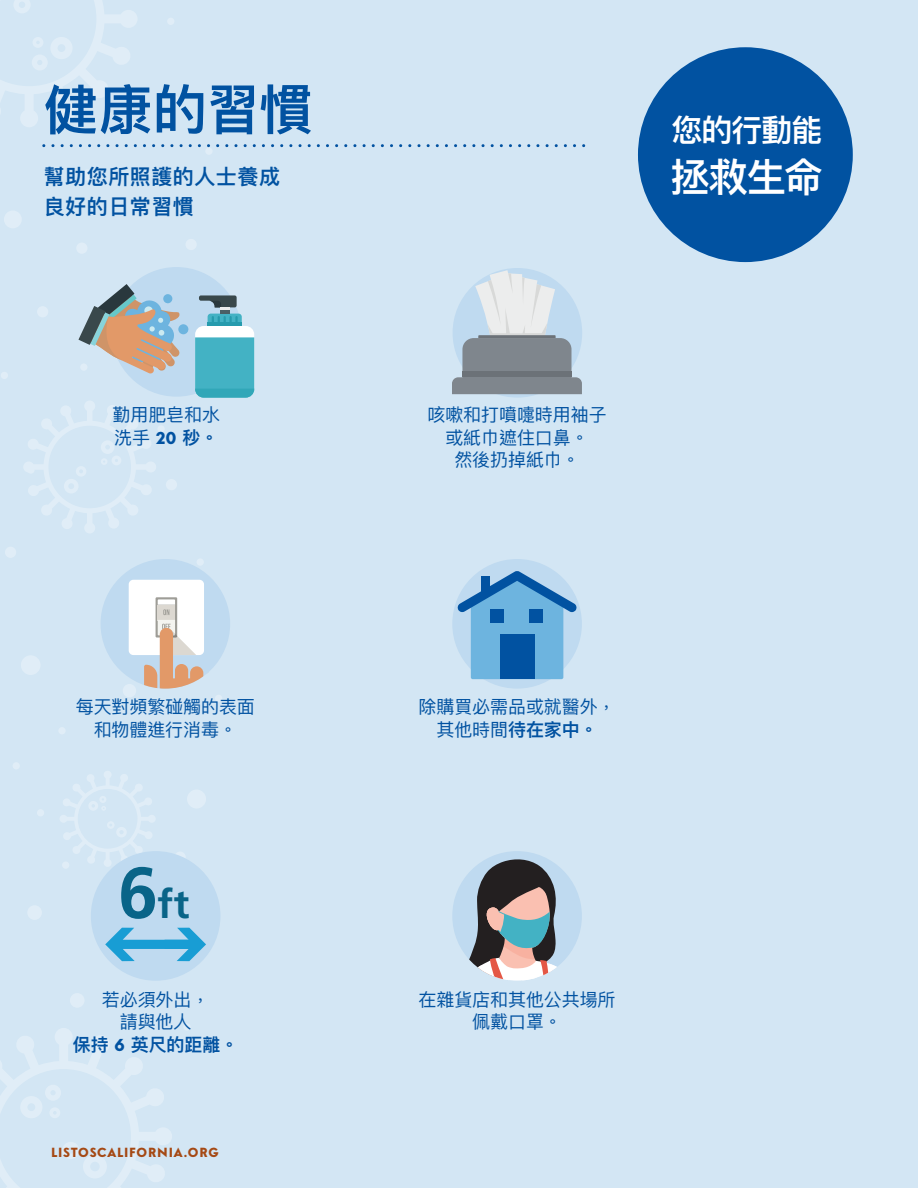
<style>
.page{position:relative;width:918px;height:1188px;background:#d3e6f4}
.page>*{position:absolute;margin:0;border:0;box-sizing:border-box;transform-origin:0 0}
.t1{font:600 54px "Ping Fang HK";letter-spacing:-.01em;color:#0152a1}
.t2{font:700 40.2px "Frutiger";color:#096488}
.t3{font:600 39.45px "Ping Fang HK";color:#fff}
.t4{font:600 31.05px "Ping Fang HK";letter-spacing:-.035em;color:#fff}
.t5{font:600 21px/30px "Ping Fang HK";letter-spacing:.025em;color:#0152a1}
.t6{font:18px/22.5px "Ping Fang HK";letter-spacing:-.005em;color:#0152a1;text-align:center}
.t7{font:800 13.8px "Simplo";letter-spacing:.06em;color:#a54914}
.s1{font-family:"Simplo";font-weight:800}
.s2{font-weight:600}
.s3{font-size:72px}
</style>
<div class="page">
<div style="left:76px;top:243px;width:12px;height:11px;background:#e0edf7;border-radius:50%"></div>
<div style="left:5px;top:547px;width:11px;height:11px;background:#e0edf7;border-radius:50%"></div>
<div style="left:82px;top:169px;width:11px;height:12px;background:#e0edf7;border-radius:50%"></div>
<div style="left:37px;top:306px;width:11px;height:11px;background:#e0edf7;border-radius:50%"></div>
<div style="left:185px;top:239px;width:12px;height:11px;background:#e0edf7;border-radius:50%"></div>
<div style="left:166px;top:479px;width:11px;height:11px;background:#e0edf7;border-radius:50%"></div>
<div style="left:135px;top:201px;width:7px;height:7px;background:#e0edf7;border-radius:50%"></div>
<div style="left:157px;top:425px;width:8px;height:8px;background:#e0edf7;border-radius:50%"></div>
<div style="left:58px;top:727px;width:8px;height:7px;background:#e0edf7;border-radius:50%"></div>
<div style="left:62px;top:861px;width:7px;height:8px;background:#e0edf7;border-radius:50%"></div>
<div style="left:205px;top:147px;width:8px;height:8px;background:#e0edf7;border-radius:50%"></div>
<div style="left:1px;top:372px;width:7px;height:7px;background:#e0edf7;border-radius:50%"></div>
<div style="left:197px;top:558px;width:7px;height:8px;background:#e0edf7;border-radius:50%"></div>
<div style="left:167px;top:18px;width:7px;height:7px;background:#e0edf7;border-radius:50%"></div>
<div style="left:183px;top:1023px;width:8px;height:8px;background:#e0edf7;border-radius:50%"></div>
<div style="left:215px;top:695px;width:7px;height:7px;background:#e0edf7;border-radius:50%"></div>
<div style="left:123px;top:684px;width:13px;height:13px;background:#e0edf7;border-radius:50%"></div>
<div style="left:187px;top:789px;width:19px;height:20px;background:#e0edf7;border-radius:50%"></div>
<div style="left:70px;top:993px;width:15px;height:15px;background:#e0edf7;border-radius:50%"></div>
<div style="left:27px;top:905px;width:15px;height:15px;background:#e0edf7;border-radius:50%"></div>
<div style="left:4px;top:210px;width:18px;height:18px;background:#e0edf7;border-radius:50%"></div>
<svg style="left:174px;top:852px;width:12px;height:11px"></svg>
<div style="left:171px;top:95px;width:7px;height:8px;background:#e0edf7;border-radius:50%"></div>
<div style="left:13px;top:762px;width:7px;height:8px;background:#e0edf7;border-radius:50%"></div>
<div style="left:37px;top:809px;width:7px;height:7px;background:#e0edf7;border-radius:50%"></div>
<div style="left:21px;top:655px;width:20px;height:20px;background:#e0edf7;border-radius:50%"></div>
<svg style="left:0;top:0;width:137px;height:127px"></svg>
<svg style="left:24px;top:401px;width:132px;height:132px"></svg>
<svg style="left:60px;top:771px;width:95px;height:96px"></svg>
<svg style="left:0;top:1028px;width:172px;height:160px"></svg>
<div style="left:638px;top:47px;width:215px;height:215px;background:#0152a1;border-radius:50%"></div>
<div style="left:112px;top:267px;width:129px;height:130px;background:#bfdaf0;border-radius:50%"></div>
<div style="left:178px;top:324px;width:11px;height:11px;background:#6db4df;border-radius:50%"></div>
<svg style="left:78px;top:284px;width:103px;height:90px"></svg>
<div style="left:195px;top:326px;width:59px;height:72px;background:#fff;border-radius:9px"></div>
<svg style="left:195px;top:337px;width:59px;height:61px;background:#43b1c3"></svg>
<svg style="left:199px;top:295px;width:43px;height:31px"></svg>
<hr style="left:208px;top:322px;width:34px;height:4px;background:#269bad">
<svg style="left:452px;top:270px;width:130px;height:124px;background:#b0bcc5"></svg>
<div style="left:452px;top:851px;width:130px;height:130px;background:#bfdaf0;border-radius:50%"></div>
<svg style="left:463px;top:859px;width:119px;height:122px"></svg>
<div style="left:91px;top:851px;width:129px;height:130px;background:#bfdaf0;border-radius:50%"></div>
<svg style="left:105px;top:928px;width:101px;height:33px"></svg>
<div style="left:452px;top:559px;width:130px;height:130px;background:#bfdaf0;border-radius:50%"></div>
<svg style="left:457px;top:571px;width:120px;height:108px"></svg>
<div style="left:500px;top:635px;width:35px;height:44px;background:#0152a1"></div>
<div style="left:491px;top:609px;width:13px;height:14px;background:#0152a1"></div>
<div style="left:529px;top:610px;width:13px;height:13px;background:#0152a1"></div>
<div style="left:101px;top:559px;width:129px;height:130px;background:#bfdaf0;border-radius:50%"></div>
<div style="left:129px;top:580px;width:75px;height:75px;background:#fff;border-radius:5px"></div>
<div style="left:156px;top:597px;width:21px;height:41px;background:#9e9d97"></div>
<svg style="left:144px;top:599px;width:69px;height:90px"></svg>
<svg style="left:44px;top:144px;width:542px;height:3px"></svg>
<h2 class="t1" style="left:44px;top:76px;width:271px">健康的習慣</h2>
<h3 class="t5" style="left:44px;top:161px;width:238px">幫助您所照護的人士養成良好的日常習慣</h3>
<p class="t4" style="left:671px;top:111px;width:152px">您的行動能</p>
<p class="t3" style="left:670px;top:153px;width:155px">拯救生命</p>
<p class="t6" style="left:113px;top:403px;width:109px;text-align:left">勤用肥皂和水洗手 <span class="s1">20</span> <span class="s2">秒。</span></p>
<p class="t6" style="left:428px;top:403px;width:181px">咳嗽和打噴嚏時用袖子或紙巾遮住口鼻。<br>然後扔掉紙巾。</p>
<p class="t6" style="left:76px;top:696px;width:181px">每天對頻繁碰觸的表面和物體進行消毒。</p>
<h2 class="t2" style="left:118px;top:880px;width:73px"><span class="s3">6</span>ft</h2>
<p class="t6" style="left:73px;top:988px;width:167px">若必須外出，<br>請與他人<br><span class="s2">保持</span> <span class="s1">6</span> <span class="s2">英尺的距離。</span></p>
<p class="t7" style="left:51px;top:1145px;width:169px">LISTOSCALIFORNIA.ORG</p>
<p class="t6" style="left:419px;top:696px;width:199px">除購買必需品或就醫外，其他時間<span class="s2">待在家中。</span></p>
<p class="t6" style="left:419px;top:988px;width:199px">在雜貨店和其他公共場所佩戴口罩。</p>
</div>
